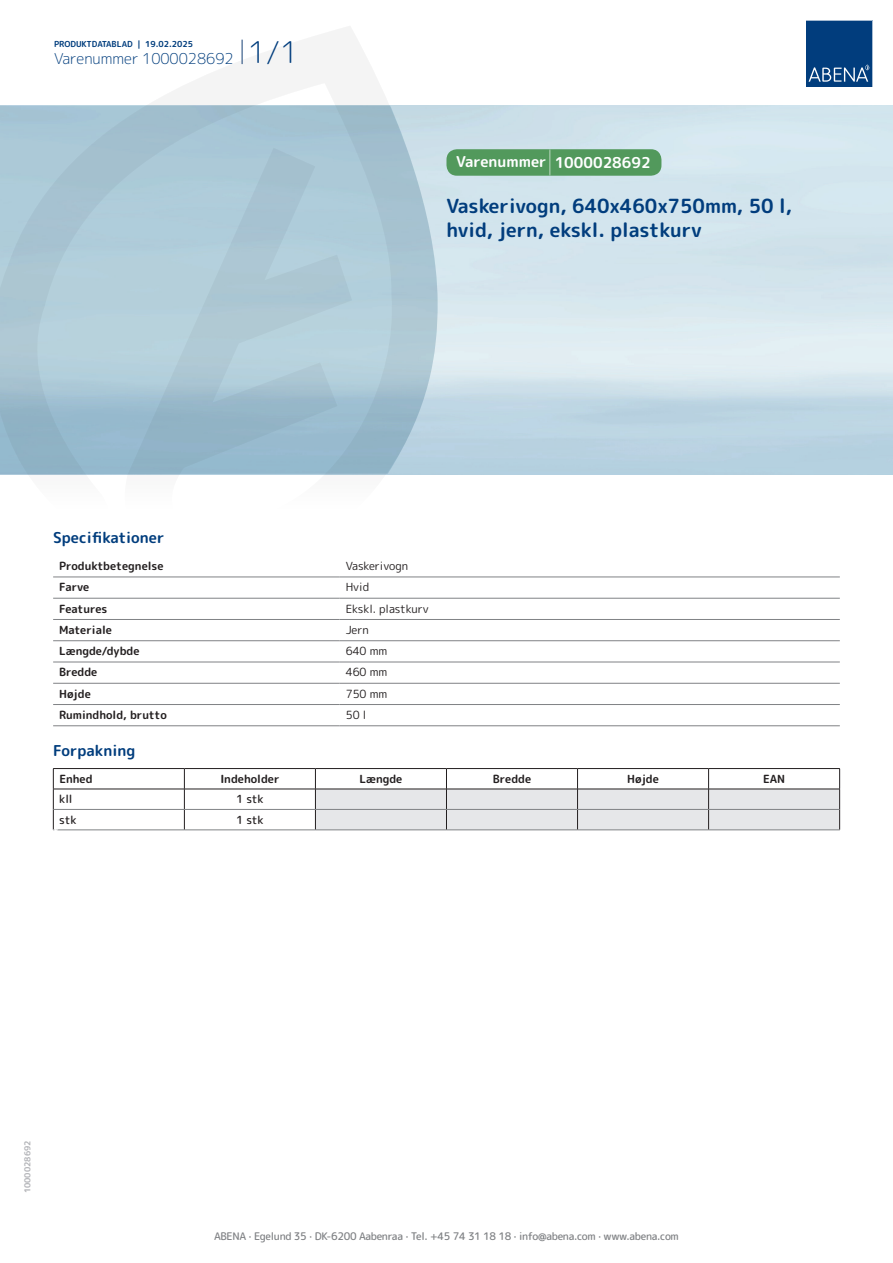
<style>
.page{position:relative;width:893px;height:1263px;background:#fff}
.page>*{position:absolute;margin:0;border:0;box-sizing:border-box;transform-origin:0 0}
.t1{font:700 19.5px/24px "Rounded Mplus 1 c";color:#013d7d}
.t2{font:700 15px "Rounded Mplus 1 c";color:#013d7d}
.t3{font:300 15px "Rounded Mplus 1 c";color:#013d7d}
.t4{font:700 15px "Rounded Mplus 1 c";color:#fff}
.t5{font:700 11.25px "Rounded Mplus 1 c";color:#231f20}
.t6{font:11.25px "Rounded Mplus 1 c";color:#231f20}
.t7{font:500 11.25px "Rounded Mplus 1 c";letter-spacing:-.01em;color:#231f20}
.t8{font:500 10.5px "Rounded Mplus 1 c";letter-spacing:-.03em;color:#808285}
.t9{font:700 10.5px "Rounded Mplus 1 c";color:#fff}
.t10{font:700 8.25px "Rounded Mplus 1 c";color:#013d7d}
.t11{font:700 8.25px "Rounded Mplus 1 c";color:#b2b3b7}
.s1{font-size:30px}
.s2{font-size:25.5px}
</style>
<div class="page">
<svg style="left:0;top:26px;width:439px;height:572px"></svg>
<svg style="left:0;top:106px;width:438px;height:368px;background:#a8c6d4"></svg>
<svg style="left:242px;top:40px;width:1px;height:24px"></svg>
<svg style="left:806px;top:20px;width:67px;height:67px;background:#144b86"></svg>
<hr style="left:53px;top:577px;width:287px;height:1px;background:#808285">
<hr style="left:340px;top:577px;width:500px;height:1px;background:#808285">
<hr style="left:53px;top:598px;width:287px;height:1px;background:#808285">
<hr style="left:340px;top:598px;width:500px;height:1px;background:#808285">
<hr style="left:53px;top:619px;width:287px;height:1px;background:#808285">
<hr style="left:340px;top:619px;width:500px;height:1px;background:#808285">
<hr style="left:53px;top:640px;width:287px;height:1px;background:#808285">
<hr style="left:340px;top:640px;width:500px;height:1px;background:#808285">
<hr style="left:53px;top:662px;width:287px;height:1px;background:#808285">
<hr style="left:340px;top:662px;width:500px;height:1px;background:#808285">
<hr style="left:53px;top:683px;width:287px;height:1px;background:#808285">
<hr style="left:340px;top:683px;width:500px;height:1px;background:#808285">
<hr style="left:53px;top:704px;width:287px;height:1px;background:#808285">
<hr style="left:340px;top:704px;width:500px;height:1px;background:#808285">
<hr style="left:53px;top:725px;width:287px;height:1px;background:#808285">
<hr style="left:340px;top:725px;width:500px;height:1px;background:#808285">
<hr style="left:53px;top:768px;width:131px;height:1px;background:#231f20">
<hr style="left:184px;top:768px;width:131px;height:1px;background:#231f20">
<hr style="left:315px;top:768px;width:131px;height:1px;background:#231f20">
<hr style="left:446px;top:768px;width:131px;height:1px;background:#231f20">
<hr style="left:577px;top:768px;width:132px;height:1px;background:#231f20">
<hr style="left:709px;top:768px;width:131px;height:1px;background:#231f20">
<hr style="left:53px;top:789px;width:131px;height:1px;background:#231f20">
<hr style="left:184px;top:789px;width:131px;height:1px;background:#231f20">
<svg style="left:53px;top:769px;width:1px;height:61px"></svg>
<svg style="left:184px;top:769px;width:1px;height:61px"></svg>
<svg style="left:315px;top:769px;width:525px;height:61px"></svg>
<hr style="left:54px;top:809px;width:130px;height:1px;background:#808285">
<hr style="left:184px;top:809px;width:131px;height:1px;background:#808285">
<hr style="left:315px;top:809px;width:131px;height:1px;background:#808285">
<hr style="left:446px;top:809px;width:131px;height:1px;background:#808285">
<hr style="left:577px;top:809px;width:132px;height:1px;background:#808285">
<hr style="left:709px;top:809px;width:130px;height:1px;background:#808285">
<hr style="left:53px;top:830px;width:131px;height:1px;background:#808285">
<hr style="left:184px;top:830px;width:131px;height:1px;background:#808285">
<hr style="left:315px;top:830px;width:131px;height:1px;background:#808285">
<hr style="left:446px;top:830px;width:131px;height:1px;background:#808285">
<hr style="left:577px;top:830px;width:132px;height:1px;background:#808285">
<hr style="left:709px;top:830px;width:131px;height:1px;background:#808285">
<div style="left:446px;top:149px;width:215px;height:27px;background:#52995c;border-radius:10px"></div>
<p class="t10" style="left:54px;top:38px;width:141px">PRODUKTDATABLAD | 19.02.2025</p>
<h2 class="t3" style="left:54px;top:48px;width:246px">Varenummer 1000028692 <span class="s1">1/1</span></h2>
<h2 class="t4" style="left:456px;top:152px;width:196px">Varenummer <span class="s2">|</span> 1000028692</h2>
<h1 class="t1" style="left:446px;top:194px;width:347px">Vaskerivogn, 640x460x750mm, 50 l, hvid, jern, ekskl. plastkurv</h1>
<h2 class="t2" style="left:53px;top:527px;width:113px">Specifikationer</h2>
<p class="t5" style="left:59px;top:558px;width:106px">Produktbetegnelse</p>
<p class="t6" style="left:346px;top:558px;width:64px">Vaskerivogn</p>
<p class="t5" style="left:59px;top:579px;width:32px">Farve</p>
<p class="t6" style="left:346px;top:579px;width:25px">Hvid</p>
<p class="t5" style="left:59px;top:600px;width:50px">Features</p>
<p class="t6" style="left:346px;top:600px;width:85px">Ekskl. plastkurv</p>
<p class="t5" style="left:59px;top:622px;width:54px">Materiale</p>
<p class="t6" style="left:346px;top:622px;width:25px">Jern</p>
<p class="t5" style="left:59px;top:643px;width:82px">Længde/dybde</p>
<p class="t6" style="left:346px;top:643px;width:43px">640 mm</p>
<p class="t5" style="left:59px;top:664px;width:40px">Bredde</p>
<p class="t6" style="left:346px;top:664px;width:43px">460 mm</p>
<p class="t5" style="left:59px;top:686px;width:33px">Højde</p>
<p class="t6" style="left:346px;top:686px;width:43px">750 mm</p>
<p class="t5" style="left:59px;top:707px;width:109px">Rumindhold, brutto</p>
<p class="t6" style="left:346px;top:707px;width:22px">50 l</p>
<h2 class="t2" style="left:53px;top:740px;width:84px">Forpakning</h2>
<p class="t5" style="left:59px;top:771px;width:35px">Enhed</p>
<p class="t5" style="left:220px;top:771px;width:61px">Indeholder</p>
<p class="t5" style="left:359px;top:771px;width:44px">Længde</p>
<p class="t5" style="left:493px;top:771px;width:40px">Bredde</p>
<p class="t5" style="left:627px;top:771px;width:33px">Højde</p>
<p class="t5" style="left:763px;top:771px;width:24px">EAN</p>
<p class="t7" style="left:59px;top:791px;width:15px">kll</p>
<p class="t7" style="left:236px;top:791px;width:29px">1 stk</p>
<p class="t7" style="left:59px;top:812px;width:19px">stk</p>
<p class="t7" style="left:236px;top:812px;width:29px">1 stk</p>
<p class="t9" style="left:53px;top:825px;width:7px">*</p>
<p class="t11" style="left:22px;top:1193px;width:54px;rotate:-90deg">1000028692</p>
<p class="t8" style="left:214px;top:1229px;width:466px">ABENA · Egelund 35 · DK-6200 Aabenraa · Tel. +45 74 31 18 18 · info@abena.com · www.abena.com</p>
</div>
